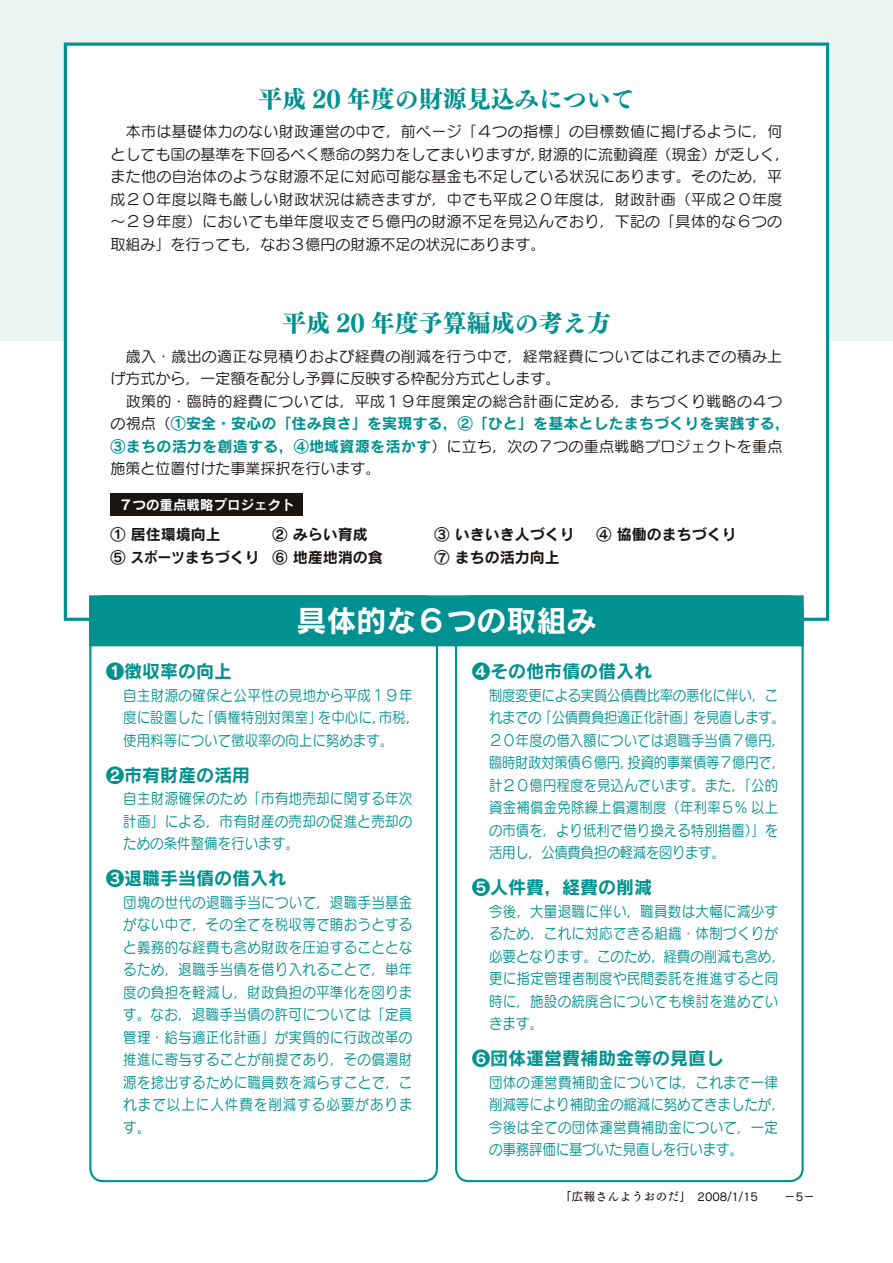
<style>
.page{position:relative;width:893px;height:1263px;background:#fff}
.page>*{position:absolute;margin:0;border:0;box-sizing:border-box;transform-origin:0 0}
.t1{font:30px "Rodin Pro B";color:#fff}
.t2{font:800 24px "Tsuku Min Pro";color:#009190}
.t3{font:18px "Rodin Pro B";color:#009190}
.t4{font:15px/22.5px "Seurat Pro M";letter-spacing:.01em;color:#009190;scale:.9 1}
.t5{font:15px/22.5px "Seurat Pro M";letter-spacing:.02em;color:#191513}
.t6{font:15px/22.5px "Seurat Pro M";letter-spacing:-.015em;color:#009190;scale:.89 1}
.t7{font:15px "Rodin Pro B";color:#191513}
.t8{font:13.5px "Rodin Pro B";color:#fff}
.t9{font:12px "Antic Cezanne Pro M";color:#191513}
.s1{font-family:"Rodin Pro B";color:#009190}
</style>
<div class="page">
<div style="left:0;top:0;width:893px;height:340px;background:#eaf5f3"></div>
<div style="left:65px;top:44px;width:763px;height:575px;background:#fff"></div>
<svg style="left:88px;top:617px;width:351px;height:564px"></svg>
<svg style="left:454px;top:617px;width:351px;height:564px"></svg>
<div style="left:90px;top:596px;width:713px;height:50px;background:#009190"></div>
<div style="left:89px;top:595px;width:715px;height:51px;border:1px solid #009190"></div>
<div style="left:111px;top:493px;width:192px;height:23px;background:#191513"></div>
<p class="t2" style="left:258px;top:80px;width:378px">平成 20 年度の財源見込みについて</p>
<p class="t5" style="left:111px;top:120px;width:681px">　本市は基礎体力のない財政運営の中で，前ページ「４つの指標」の目標数値に掲げるように，何としても国の基準を下回るべく懸命の努力をしてまいりますが，財源的に流動資産（現金）が乏しく，また他の自治体のような財源不足に対応可能な基金も不足している状況にあります。そのため，平成２０年度以降も厳しい財政状況は続きますが，中でも平成２０年度は，財政計画（平成２０年度～２９年度）においても単年度収支で５億円の財源不足を見込んでおり，下記の「具体的な６つの取組み」を行っても，なお３億円の財源不足の状況にあります。</p>
<p class="t2" style="left:282px;top:304px;width:330px">平成 20 年度予算編成の考え方</p>
<p class="t5" style="left:111px;top:344px;width:673px">　歳入・歳出の適正な見積りおよび経費の削減を行う中で，経常経費についてはこれまでの積み上げ方式から，一定額を配分し予算に反映する枠配分方式とします。</p>
<p class="t5" style="left:111px;top:389px;width:681px">　政策的・臨時的経費については，平成１９年度策定の総合計画に定める，まちづくり戦略の４つの視点（<span class="s1">①安全・安心の「住み良さ」を実現する，②「ひと」を基本としたまちづくりを実践する，③まちの活力を創造する，④地域資源を活かす</span>）に立ち，次の７つの重点戦略プロジェクトを重点施策と位置付けた事業採択を行います。</p>
<p class="t8" style="left:119px;top:496px;width:177px">７つの重点戦略プロジェクト</p>
<p class="t7" style="left:111px;top:525px;width:112px">① 居住環境向上</p>
<p class="t7" style="left:273px;top:525px;width:97px">② みらい育成</p>
<p class="t7" style="left:435px;top:525px;width:142px">③ いきいき人づくり</p>
<p class="t7" style="left:597px;top:525px;width:142px">④ 協働のまちづくり</p>
<p class="t7" style="left:111px;top:547px;width:274px">⑤ スポーツまちづくり ⑥ 地産地消の食</p>
<p class="t7" style="left:435px;top:547px;width:127px">⑦ まちの活力向上</p>
<p class="t1" style="left:296px;top:601px;width:301px">具体的な６つの取組み</p>
<p class="t3" style="left:106px;top:659px;width:128px">❶徴収率の向上</p>
<p class="t4" style="left:123px;top:683px;width:330px">自主財源の確保と公平性の見地から平成１９年度に設置した「債権特別対策室」を中心に，市税，使用料等について徴収率の向上に努めます。</p>
<p class="t3" style="left:106px;top:763px;width:146px">❷市有財産の活用</p>
<p class="t4" style="left:123px;top:787px;width:323px;text-align:justify">自主財源確保のため「市有地売却に関する年次計画」による，市有財産の売却の促進と売却のための条件整備を行います。</p>
<p class="t3" style="left:106px;top:866px;width:182px">❸退職手当債の借入れ</p>
<p class="t4" style="left:123px;top:890px;width:323px;text-align:justify">団塊の世代の退職手当について，退職手当基金がない中で，その全てを税収等で賄おうとすると義務的な経費も含め財政を圧迫することとなるため，退職手当債を借り入れることで，単年度の負担を軽減し，財政負担の平準化を図ります。なお，退職手当債の許可については「定員管理・給与適正化計画」が実質的に行政改革の推進に寄与することが前提であり，その償還財源を捻出するために職員数を減らすことで，これまで以上に人件費を削減する必要があります。</p>
<p class="t3" style="left:472px;top:659px;width:181px">❹その他市債の借入れ</p>
<p class="t6" style="left:489px;top:683px;width:334px">制度変更による実質公債費比率の悪化に伴い，これまでの「公債費負担適正化計画」を見直します。<br>２０年度の借入額については退職手当債７億円，臨時財政対策債６億円，投資的事業債等７億円で，計２０億円程度を見込んでいます。また，「公的資金補償金免除繰上償還制度（年利率５% 以上の市債を，より低利で借り換える特別措置）」を活用し，公債費負担の軽減を図ります。</p>
<p class="t3" style="left:472px;top:875px;width:181px">❺人件費，経費の削減</p>
<p class="t4" style="left:489px;top:899px;width:330px">今後，大量退職に伴い，職員数は大幅に減少するため，これに対応できる組織・体制づくりが必要となります。このため，経費の削減も含め，更に指定管理者制度や民間委託を推進すると同時に，施設の統廃合についても検討を進めていきます。</p>
<p class="t3" style="left:472px;top:1046px;width:253px">❻団体運営費補助金等の見直し</p>
<p class="t4" style="left:489px;top:1070px;width:330px">団体の運営費補助金については，これまで一律削減等により補助金の縮減に努めてきましたが，今後は全ての団体運営費補助金について，一定の事務評価に基づいた見直しを行います。</p>
<p class="t9" style="left:560px;top:1189px;width:200px">「広報さんようおのだ」　2008/1/15</p>
<p class="t9" style="left:784px;top:1189px;width:33px">－5－</p>
</div>
